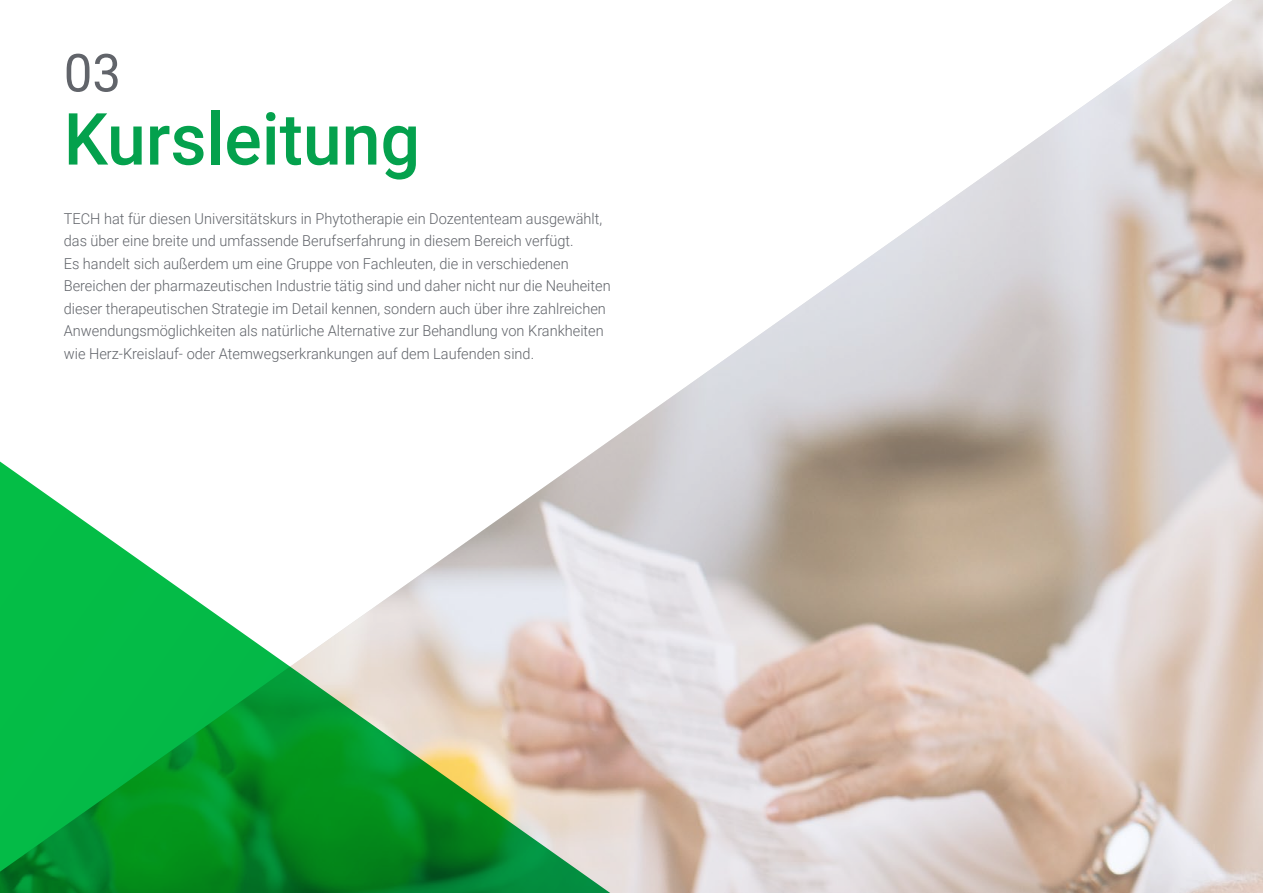
<style>
.page{position:relative;width:1263px;height:893px;background:#fff}
.page>*{position:absolute;margin:0;border:0;box-sizing:border-box;transform-origin:0 0}
.t1{font:500 72px "Roboto";color:#04a14d}
.t2{font:52.5px "Roboto";color:#61646a}
.t3{font:300 15px/22.5px "Roboto";color:#61646a}
</style>
<div class="page">
<img style="left:602px;top:0;width:661px;height:893px">
<svg style="left:0;top:446px;width:640px;height:447px"></svg>
<h2 class="t2" style="left:64px;top:36px;width:59px">03</h2>
<h1 class="t1" style="left:64px;top:89px;width:358px">Kursleitung</h1>
<p class="t3" style="left:64px;top:207px;width:548px">TECH hat für diesen Universitätskurs in Phytotherapie ein Dozententeam ausgewählt, das über eine breite und umfassende Berufserfahrung in diesem Bereich verfügt.<br>Es handelt sich außerdem um eine Gruppe von Fachleuten, die in verschiedenen Bereichen der pharmazeutischen Industrie tätig sind und daher nicht nur die Neuheiten dieser therapeutischen Strategie im Detail kennen, sondern auch über ihre zahlreichen Anwendungsmöglichkeiten als natürliche Alternative zur Behandlung von Krankheiten wie Herz-Kreislauf- oder Atemwegserkrankungen auf dem Laufenden sind.</p>
</div>
